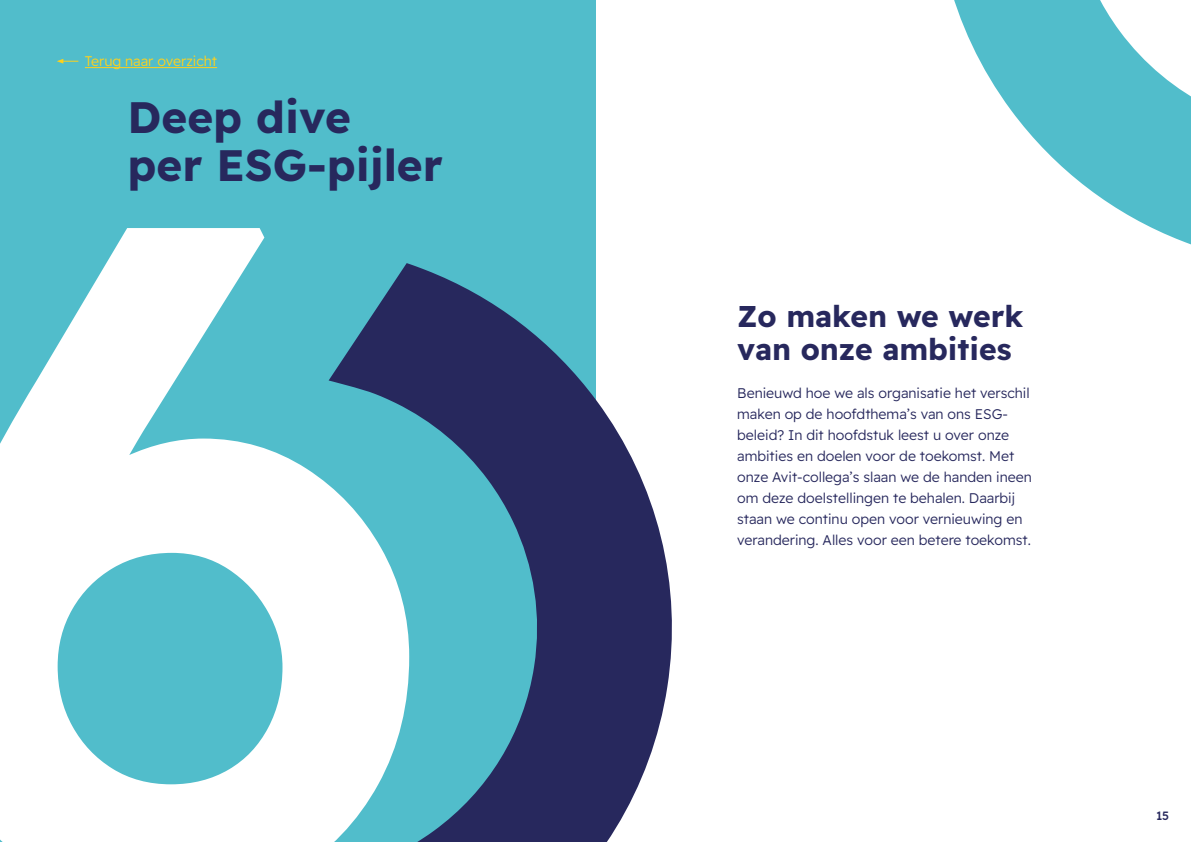
<style>
.page{position:relative;width:1191px;height:842px;background:#fff}
.page>*{position:absolute;margin:0;border:0;box-sizing:border-box;transform-origin:0 0}
.t1{font:700 44px/48.4px "Readex Pro";color:#27285d}
.t2{font:700 30px/33px "Readex Pro";color:#27285d}
.t3{font:300 14px/21px "Readex Pro";color:#27285d}
.t4{font:300 14px "Readex Pro";color:#ffd11b}
.t5{font:500 12px "Readex Pro";color:#27285d}
</style>
<div class="page">
<div style="left:0;top:0;width:595px;height:842px;background:#51bdcb"></div>
<svg style="left:409px;top:263px;width:263px;height:579px;fill:#27285d"></svg>
<svg style="left:0;top:228px;width:409px;height:614px;fill:#fff"></svg>
<svg style="left:954px;top:0;width:237px;height:245px;fill:#51bdcb"></svg>
<hr style="left:85px;top:67px;width:132px;height:1px;background:#ffd11b">
<svg style="left:57px;top:59px;width:21px;height:5px"></svg>
<p class="t4" style="left:85px;top:50px;width:134px">Terug naar overzicht</p>
<h1 class="t1" style="left:128px;top:93px;width:317px">Deep dive<br>per ESG-pijler</h1>
<h2 class="t2" style="left:737px;top:300px;width:287px">Zo maken we werk van onze ambities</h2>
<p class="t3" style="left:737px;top:383px;width:296px">Benieuwd hoe we als organisatie het verschil maken op de hoofdthema’s van ons ESG&shy;beleid? In dit hoofdstuk leest u over onze ambities en doelen voor de toekomst. Met onze Avit-collega’s slaan we de handen ineen om deze doelstellingen te behalen. Daarbij staan we continu open voor vernieuwing en verandering. Alles voor een betere toekomst.</p>
<p class="t5" style="left:1156px;top:808px;width:15px">15</p>
</div>
